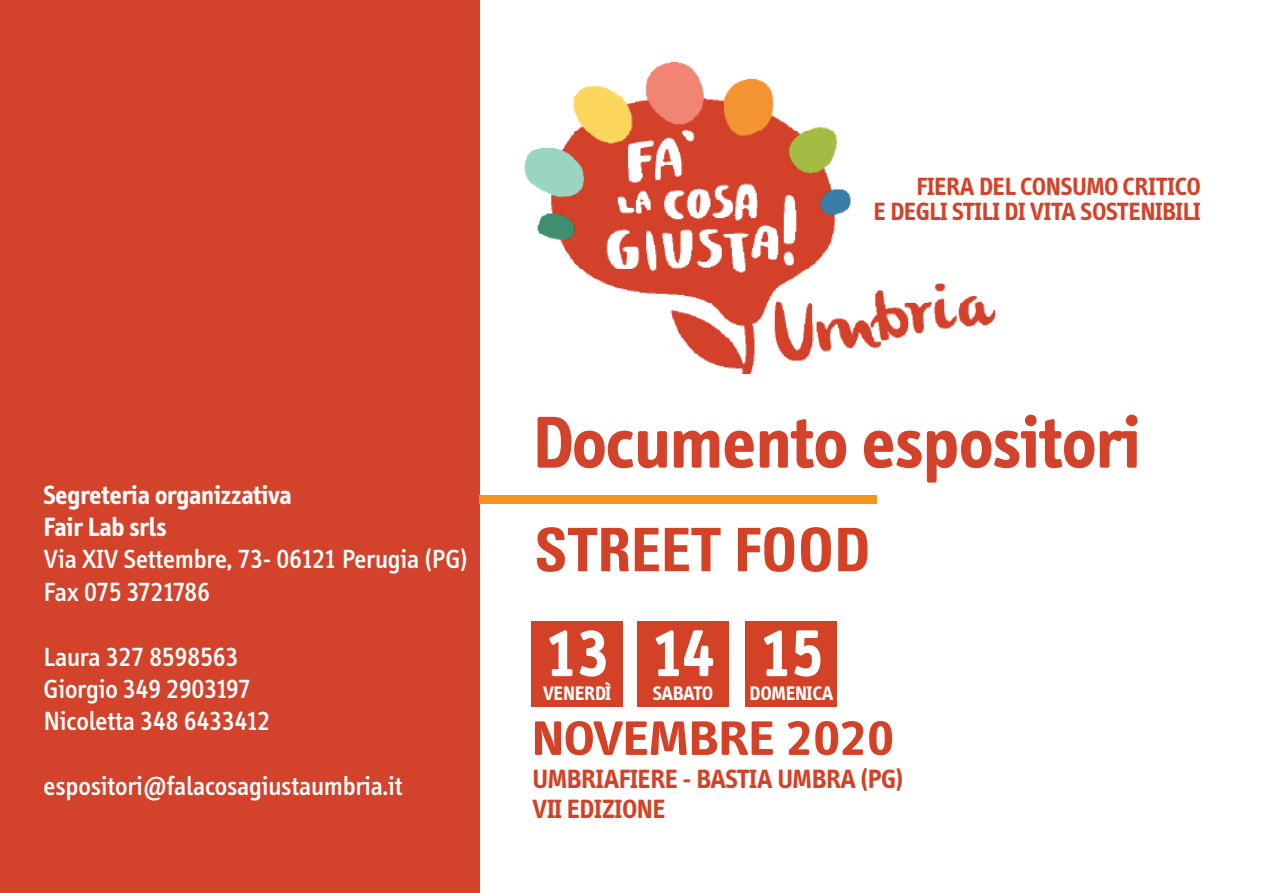
<style>
.page{position:relative;width:1263px;height:893px;background:#fff}
.page>*{position:absolute;margin:0;border:0;box-sizing:border-box;transform-origin:0 0}
.t1{font:700 75px "Info";color:#d3422a}
.t2{font:700 66.75px "Info";color:#fff}
.t3{font:700 condensed 60px "Univers LT Std";color:#d34227}
.t4{font:700 49.5px "Info";color:#d34227;scale:1.13 1}
.t5{font:500 27px/32.4px "Info";color:#fff}
.t6{font:700 27px/30px "Info";color:#d34227}
.t7{font:700 27px/32.4px "Info";color:#fff}
.t8{font:700 25.5px/25.5px "Info";color:#d3422a;text-align:right}
.t9{font:700 20.1px "Info";color:#fff}
</style>
<div class="page">
<div style="left:0;top:0;width:479px;height:893px;background:#d3422a"></div>
<img style="left:524px;top:62px;width:470px;height:312px">
<div style="left:531px;top:622px;width:92px;height:85px;background:#d34227"></div>
<div style="left:637px;top:622px;width:91px;height:85px;background:#d34227"></div>
<div style="left:746px;top:622px;width:91px;height:85px;background:#d34227"></div>
<div style="left:479px;top:495px;width:397px;height:8px;background:#f7941e"></div>
<p class="t8" style="left:873px;top:173px;width:328px">FIERA DEL CONSUMO CRITICO<br>E DEGLI STILI DI VITA SOSTENIBILI</p>
<p class="t7" style="left:44px;top:479px;width:249px">SEGRETERIA ORGANIZZATIVA<br>FAIR LAB SRLS</p>
<p class="t5" style="left:44px;top:544px;width:426px">Via XIV Settembre, 73- 06121 Perugia (PG)<br>Fax 075 3721786</p>
<p class="t5" style="left:44px;top:641px;width:228px">Laura 327 8598563<br>Giorgio 349 2903197<br>Nicoletta 348 6433412</p>
<p class="t5" style="left:44px;top:770px;width:360px">espositori@falacosagiustaumbria.it</p>
<h1 class="t1" style="left:533px;top:400px;width:609px">DOCUMENTO ESPOSITORI</h1>
<h3 class="t3" style="left:534px;top:513px;width:338px">STREET FOOD</h3>
<h2 class="t2" style="left:759px;top:616px;width:65px">15</h2>
<p class="t9" style="left:750px;top:682px;width:85px">DOMENICA</p>
<h3 class="t4" style="left:531px;top:710px;width:28px">NOVEMBRE</h3>
<h3 class="t4" style="left:785px;top:710px;width:98px">2020</h3>
<p class="t6" style="left:533px;top:764px;width:372px">UMBRIAFIERE - BASTIA UMBRA (PG)<br>VII EDIZIONE</p>
<h2 class="t2" style="left:545px;top:616px;width:66px">13</h2>
<p class="t9" style="left:543px;top:682px;width:69px">VENERDÌ</p>
<h2 class="t2" style="left:651px;top:616px;width:65px">14</h2>
<p class="t9" style="left:653px;top:682px;width:61px">SABATO</p>
</div>
